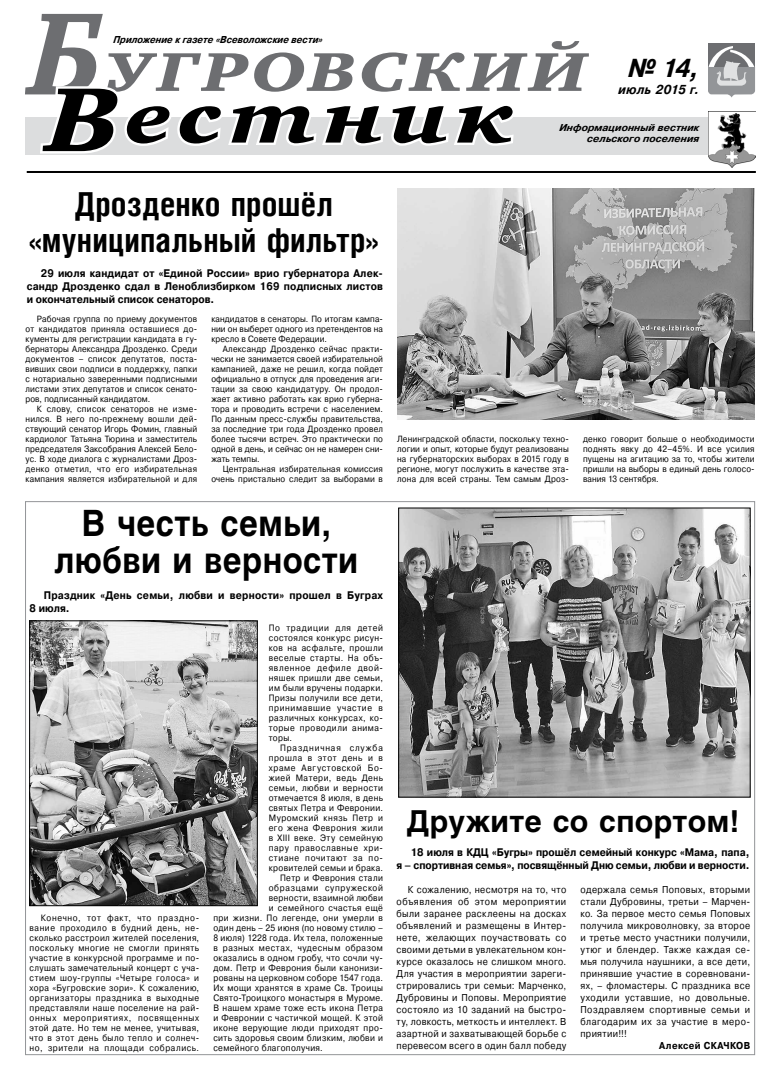
<style>
.page{position:relative;width:766px;height:1066px;background:#fff}
.page>*{position:absolute;margin:0;border:0;box-sizing:border-box;transform-origin:0 0}
.t1{font:italic 72px "Charter Black OSC";color:#000;scale:1.22 1}
.t2{font:italic 56px "Charter Black OSC";letter-spacing:.045em;color:#6d6e71;scale:1.27 1}
.t3{font:700 36px/37px "Helios C";letter-spacing:.015em;color:#000;text-align:center;scale:.9 1}
.t4{font:700 33px/36px "Helios Cond C";letter-spacing:.005em;color:#000;text-align:center}
.t5{font:700 30px "Helios C";letter-spacing:.01em;color:#000}
.t6{font:italic 700 26px "Pragmatica C";color:#000;scale:.9 1}
.t7{font:italic 700 13px "Pragmatica C";color:#000;scale:.9 1}
.t8{font:700 11px/13px "Pragmatica C";color:#000;text-align:right;scale:.9 1}
.t9{font:700 11px/13px "Pragmatica C";letter-spacing:.02em;color:#000;scale:.9 1}
.t10{font:10px/12px "Pragmatica C";letter-spacing:.04em;color:#000;text-align:justify;scale:.9 1}
.t11{font:italic 700 10px/11px "Pragmatica C";letter-spacing:.005em;color:#000;text-align:right}
.t12{font:italic 700 10px "Pragmatica C";letter-spacing:.005em;color:#000;scale:.9 1}
.t13{font:700 10px "Pragmatica C";letter-spacing:.035em;color:#000;scale:.9 1}
.t14{font:9.2px/10px "Pragmatica C";letter-spacing:.05em;color:#000;text-align:justify;scale:.9 1}
.t15{font:9.2px "Pragmatica C";letter-spacing:.07em;color:#000;scale:.9 1}
.t16{font:9.2px "Pragmatica C";letter-spacing:.075em;color:#000;scale:.9 1}
.t17{font:9.2px "Pragmatica C";letter-spacing:.105em;color:#000;scale:.9 1}
.t18{font:9px/10px "Pragmatica C";letter-spacing:.02em;color:#000;text-align:justify;scale:.9 1}
.s1{font-size:120px}
.s2{font-size:93px}
</style>
<div class="page">
<hr style="left:27px;top:171px;width:728px;height:2px;background:#000">
<div style="left:26px;top:117px;width:728px;height:38px;background:#dcddde"></div>
<svg style="left:25px;top:117px;width:489px;height:38px"></svg>
<img style="left:708px;top:112px;width:47px;height:55px">
<div style="left:708px;top:43px;width:46px;height:24px;background:#6d6e71"></div>
<svg style="left:708px;top:46px;width:46px;height:52px"></svg>
<img style="left:397px;top:189px;width:357px;height:230px">
<img style="left:31px;top:623px;width:224px;height:281px">
<div style="left:29px;top:621px;width:228px;height:285px;border:1px solid #000"></div>
<img style="left:400px;top:510px;width:348px;height:285px">
<div style="left:398px;top:508px;width:352px;height:289px;border:1px solid #000"></div>
<h2 class="t2" style="left:27px;top:40px;width:443px"><span class="s1">Б</span>УГРОВСКИЙ</h2>
<p class="t11" style="left:559px;top:122px;width:143px">Информационный вестник сельского поселения</p>
<p class="t12" style="left:113px;top:34px;width:235px">Приложение к газете «Всеволожские вести»</p>
<h3 class="t6" style="left:627px;top:53px;width:83px">№ 14,</h3>
<h3 class="t7" style="left:618px;top:82px;width:93px">июль 2015 г.</h3>
<h1 class="t1" style="left:44px;top:78px;width:389px"><span class="s2">В</span>естник</h1>
<h3 class="t4" style="left:29px;top:185px;width:351px">Дрозденко прошёл «муниципальный фильтр»</h3>
<p class="t8" style="left:27px;top:266px;width:397px;text-align:justify;text-indent:14px">29 июля кандидат от «Единой России» врио губернатора Алек&shy;сандр Дрозденко сдал в Леноблизбирком 169 подписных листов и окончательный список сенаторов.</p>
<p class="t18" style="left:26px;top:314px;width:192px;text-indent:11px">Рабочая группа по приему документов от кандидатов приняла оставшиеся до&shy;кументы для регистрации кандидата в гу&shy;бернаторы Александра Дрозденко. Среди документов – список депутатов, поста&shy;вивших свои подписи в поддержку, папки с нотариально заверенными подписными листами этих депутатов и список сенато&shy;ров, подписанный кандидатом.</p>
<p class="t18" style="left:26px;top:404px;width:192px;text-indent:11px">К слову, список сенаторов не изме&shy;нился. В него по-прежнему вошли дей&shy;ствующий сенатор Игорь Фомин, главный кардиолог Татьяна Тюрина и заместитель председателя Заксобрания Алексей Бело&shy;ус. В ходе диалога с журналистами Дроз&shy;денко отметил, что его избирательная кампания является избирательной и для</p>
<p class="t18" style="left:211px;top:314px;width:192px">кандидатов в сенаторы. По итогам кампа&shy;нии он выберет одного из претендентов на кресло в Совете Федерации.</p>
<p class="t18" style="left:211px;top:344px;width:192px;text-indent:11px">Александр Дрозденко сейчас практи&shy;чески не занимается своей избирательной кампанией, даже не решил, когда пойдет официально в отпуск для проведения аги&shy;тации за свою кандидатуру. Он продол&shy;жает активно работать как врио губерна&shy;тора и проводить встречи с населением.<br>По данным пресс-службы правительства, за последние три года Дрозденко провел более тысячи встреч. Это практически по одной в день, и сейчас он не намерен сни&shy;жать темпы.</p>
<p class="t18" style="left:211px;top:464px;width:192px;text-align:right">Центральная избирательная комиссия очень пристально следит за выборами в</p>
<h3 class="t3" style="left:54px;top:504px;width:339px">В честь семьи, любви и верности</h3>
<p class="t9" style="left:30px;top:589px;width:394px;text-indent:14px">Праздник «День семьи, любви и верности» прошел в Буграх<br>8 июля.</p>
<p class="t14" style="left:30px;top:913px;width:190px;text-indent:11px">Конечно, тот факт, что праздно&shy;вание проходило в будний день, не&shy;сколько расстроил жителей поселения, поскольку многие не смогли принять участие в конкурсной программе и по&shy;слушать замечательный концерт с уча&shy;стием шоу-группы «Четыре голоса» и хора «Бугровские зори». К сожалению, организаторы праздника в выходные представляли наше поселение на рай&shy;онных мероприятиях, посвященных этой дате. Но тем не менее, учитывая, что в этот день было тепло и солнеч&shy;но, зрители на площади собрались.</p>
<p class="t14" style="left:269px;top:623px;width:128px">По традиции для детей состоялся конкурс рисун&shy;ков на асфальте, прошли веселые старты. На объ&shy;явленное дефиле двой&shy;няшек пришли две семьи, им были вручены подарки.<br>Призы получили все дети, принимавшие участие в различных конкурсах, ко&shy;торые проводили анима&shy;торы.</p>
<p class="t17" style="left:280px;top:742px;width:116px">Праздничная служба</p>
<p class="t14" style="left:269px;top:753px;width:128px">прошла в этот день и в</p>
<p class="t15" style="left:269px;top:762px;width:128px">храме Августовской Бо-</p>
<p class="t14" style="left:269px;top:773px;width:128px">жией Матери, ведь День</p>
<p class="t14" style="left:269px;top:783px;width:128px">семьи, любви и верности</p>
<p class="t14" style="left:269px;top:793px;width:128px">отмечается 8 июля, в день</p>
<p class="t14" style="left:269px;top:803px;width:128px">святых Петра и Февронии.</p>
<p class="t14" style="left:269px;top:813px;width:128px">Муромский князь Петр и</p>
<p class="t14" style="left:269px;top:823px;width:128px">его жена Феврония жили</p>
<p class="t14" style="left:269px;top:833px;width:128px">в XIII веке. Эту семейную</p>
<p class="t15" style="left:269px;top:842px;width:128px">пару православные хри-</p>
<p class="t16" style="left:269px;top:852px;width:128px">стиане почитают за по-</p>
<p class="t14" style="left:269px;top:863px;width:128px">кровителей семьи и брака.</p>
<p class="t14" style="left:280px;top:873px;width:116px">Петр и Феврония стали</p>
<p class="t16" style="left:269px;top:882px;width:128px">образцами супружеской</p>
<p class="t14" style="left:269px;top:893px;width:128px">верности, взаимной любви</p>
<p class="t14" style="left:269px;top:903px;width:128px">и семейного счастья ещё</p>
<p class="t14" style="left:213px;top:913px;width:190px">при жизни. По легенде, они умерли в</p>
<p class="t14" style="left:213px;top:923px;width:190px">один день – 25 июня (по новому стилю –</p>
<p class="t14" style="left:213px;top:933px;width:190px">8 июля) 1228 года. Их тела, положенные</p>
<p class="t14" style="left:213px;top:943px;width:190px">в разных местах, чудесным образом</p>
<p class="t14" style="left:213px;top:953px;width:190px">оказались в одном гробу, что сочли чу-</p>
<p class="t14" style="left:213px;top:963px;width:190px">дом. Петр и Феврония были канонизи-</p>
<p class="t14" style="left:213px;top:973px;width:190px">рованы на церковном соборе 1547 года.</p>
<p class="t14" style="left:213px;top:983px;width:190px">Их мощи хранятся в храме Св. Троицы</p>
<p class="t14" style="left:213px;top:993px;width:190px">Свято-Троицкого монастыря в Муроме.</p>
<p class="t14" style="left:213px;top:1003px;width:190px">В нашем храме тоже есть икона Петра</p>
<p class="t14" style="left:213px;top:1013px;width:190px">и Февронии с частичкой мощей. К этой</p>
<p class="t14" style="left:213px;top:1023px;width:190px">иконе верующие люди приходят про-</p>
<p class="t14" style="left:213px;top:1033px;width:190px">сить здоровья своим близким, любви и</p>
<p class="t14" style="left:213px;top:1043px;width:123px">семейного благополучия.</p>
<p class="t18" style="left:397px;top:434px;width:192px">Ленинградской области, поскольку техно&shy;логии и опыт, которые будут реализованы на губернаторских выборах в 2015 году в регионе, могут послужить в качестве эта&shy;лона для всей страны. Тем самым Дроз-</p>
<p class="t18" style="left:583px;top:434px;width:192px">денко говорит больше о необходимости поднять явку до 42–45%. И все усилия пущены на агитацию за то, чтобы жители пришли на выборы в единый день голосо&shy;вания 13 сентября.</p>
<h3 class="t5" style="left:406px;top:804px;width:334px">Дружите со спортом!</h3>
<p class="t8" style="left:396px;top:846px;width:393px">18 июля в КДЦ «Бугры» прошёл семейный конкурс «Мама, папа,<br>я – спортивная семья», посвящённый Дню семьи, любви и верности.</p>
<p class="t10" style="left:396px;top:883px;width:190px;text-indent:11px">К сожалению, несмотря на то, что объявления об этом мероприятии были заранее расклеены на досках объявлений и размещены в Интер&shy;нете, желающих поучаствовать со своими детьми в увлекательном кон&shy;курсе оказалось не слишком много.<br>Для участия в мероприятии зареги&shy;стрировались три семьи: Марченко, Дубровины и Поповы. Мероприятие состояло из 10 заданий на быстро&shy;ту, ловкость, меткость и интеллект. В азартной и захватывающей борьбе с перевесом всего в один балл победу</p>
<p class="t10" style="left:580px;top:883px;width:190px">одержала семья Поповых, вторыми стали Дубровины, третьи – Марчен&shy;ко. За первое место семья Поповых получила микроволновку, за второе и третье место участники получили, утюг и блендер. Также каждая се&shy;мья получила наушники, а все дети, принявшие участие в соревновани&shy;ях, – фломастеры. С праздника все уходили уставшие, но довольные.<br>Поздравляем спортивные семьи и благодарим их за участие в меро&shy;приятии!!!</p>
<p class="t13" style="left:659px;top:1040px;width:103px">Алексей СКАЧКОВ</p>
</div>
